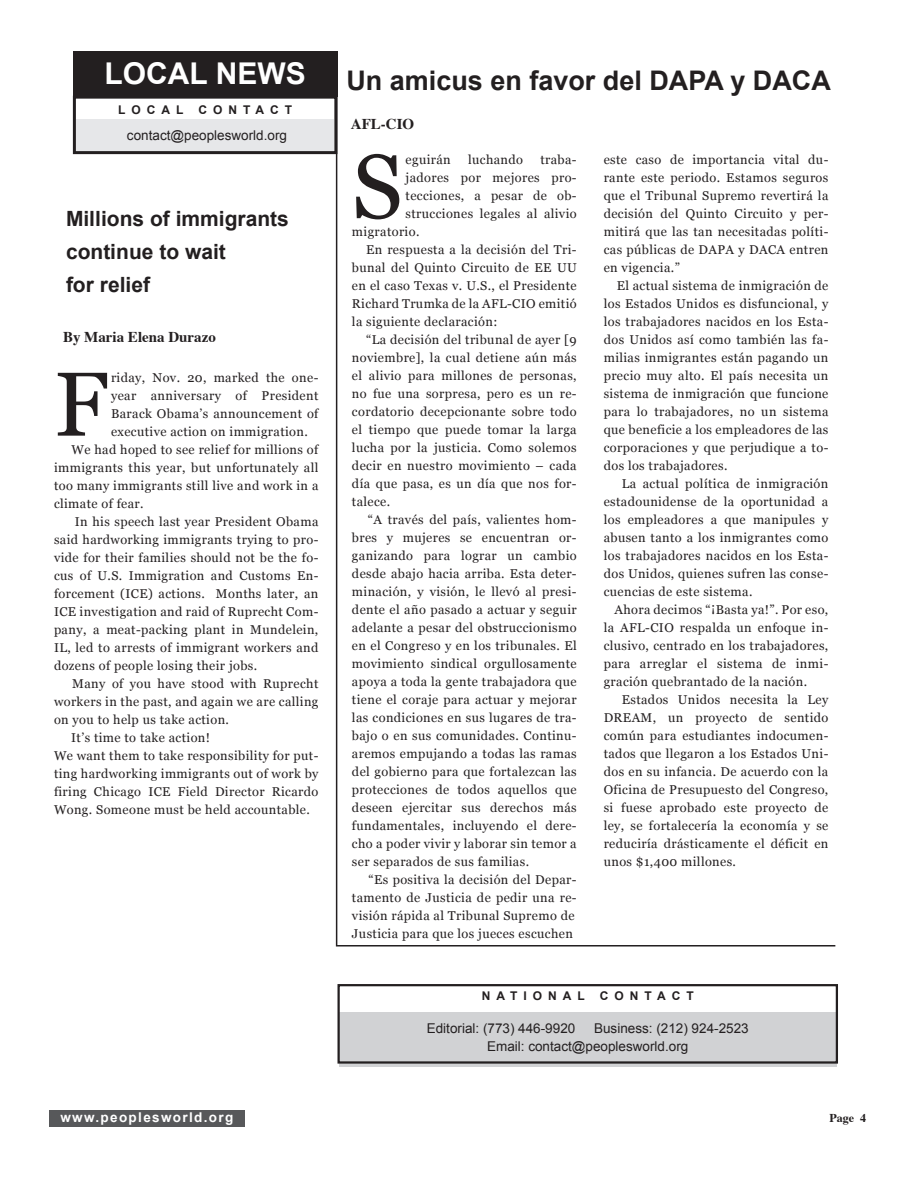
<style>
.page{position:relative;width:918px;height:1188px;background:#fff}
.page>*{position:absolute;margin:0;border:0;box-sizing:border-box;transform-origin:0 0}
.caps_paragraph{font:90.75px "Georgia";color:#231f20}
.t1{font:700 30px "Arial";color:#fff}
.title_arial-small{font:700 27px "Arial";color:#231f20}
.title_arial-small-2{font:700 21px/33px "Arial";color:#231f20}
.by_line{font:700 15px "Times";color:#231f20}
.t2{font:13.5px/18px "Arial";color:#231f20}
.t3{font:700 13.5px "Arial";letter-spacing:.1em;color:#fff}
.body-text{font:12.75px/18px "Georgia";letter-spacing:.03em;color:#231f20;text-align:justify}
.caps_paragraph-2{font:12.75px/18px "Georgia";letter-spacing:.03em;color:#231f20;text-align:justify}
.quote{font:700 12px "Arial";letter-spacing:.5em;color:#231f20}
.by_line-2{font:700 12px "Times";color:#231f20}
</style>
<div class="page">
<hr style="left:336px;top:81px;width:1px;height:864px;background:#231f20">
<hr style="left:336px;top:945px;width:499px;height:2px;background:#231f20">
<div style="left:73px;top:51px;width:264px;height:45px;background:#231f20"></div>
<div style="left:49px;top:1110px;width:196px;height:17px;background:#57585a"></div>
<div style="left:76px;top:119px;width:258px;height:34px;background:#e6e7e9"></div>
<div style="left:73px;top:96px;width:264px;height:58px;border:3px solid #231f20"></div>
<div style="left:339px;top:1012px;width:498px;height:54px;background:#d1d2d4"></div>
<div style="left:338px;top:984px;width:500px;height:80px;border:2px solid #231f20"></div>
<p class="t1" style="left:105px;top:53px;width:203px">LOCAL NEWS</p>
<p class="title_arial-small" style="left:346px;top:63px;width:486px">Un amicus en favor del DAPA y DACA</p>
<p class="quote" style="left:118px;top:102px;width:67px">LOCAL</p>
<p class="quote" style="left:198px;top:102px;width:95px">CONTACT</p>
<p class="t2" style="left:127px;top:126px;width:162px">contact@peoplesworld.org</p>
<p class="title_arial-small-2" style="left:66px;top:203px;width:224px">Millions of immigrants continue to wait</p>
<p class="title_arial-small-2" style="left:66px;top:269px;width:86px">for relief</p>
<p class="by_line" style="left:63px;top:322px;width:154px">By Maria Elena Durazo</p>
<p class="caps_paragraph" style="left:54px;top:349px;width:56px">F</p>
<p class="caps_paragraph-2" style="left:111px;top:369px;width:209px">riday, Nov. 20, marked the one&shy;year anniversary of President Barack Obama’s announcement of executive action on immigration.</p>
<p class="body-text" style="left:54px;top:441px;width:266px;text-indent:18px">We had hoped to see relief for millions of immigrants this year, but unfortunately all too many immigrants still live and work in a climate of fear.</p>
<p class="body-text" style="left:54px;top:513px;width:266px;text-indent:21px">In his speech last year President Obama said hardworking immigrants trying to pro&shy;vide for their families should not be the fo&shy;cus of U.S. Immigration and Customs En&shy;forcement (ICE) actions. Months later, an ICE investigation and raid of Ruprecht Com&shy;pany, a meat-packing plant in Mundelein, IL, led to arrests of immigrant workers and dozens of people losing their jobs.</p>
<p class="body-text" style="left:54px;top:675px;width:266px;text-indent:18px">Many of you have stood with Ruprecht workers in the past, and again we are calling on you to help us take action.</p>
<p class="body-text" style="left:71px;top:729px;width:140px">It’s time to take action!</p>
<p class="body-text" style="left:54px;top:747px;width:266px">We want them to take responsibility for put&shy;ting hardworking immigrants out of work by firing Chicago ICE Field Director Ricardo Wong. Someone must be held accountable.</p>
<p class="t3" style="left:60px;top:1109px;width:174px">www.peoplesworld.org</p>
<p class="by_line" style="left:351px;top:109px;width:65px">AFL-CIO</p>
<p class="caps_paragraph" style="left:352px;top:132px;width:52px">S</p>
<p class="caps_paragraph-2" style="left:406px;top:151px;width:47px">eguirán</p>
<p class="caps_paragraph-2" style="left:468px;top:151px;width:57px">luchando</p>
<p class="caps_paragraph-2" style="left:540px;top:151px;width:38px">traba-</p>
<p class="caps_paragraph-2" style="left:406px;top:169px;width:173px">jadores por mejores pro-</p>
<p class="caps_paragraph-2" style="left:406px;top:187px;width:173px">tecciones, a pesar de ob-</p>
<p class="caps_paragraph-2" style="left:406px;top:205px;width:173px">strucciones legales al alivio</p>
<p class="caps_paragraph-2" style="left:352px;top:223px;width:69px">migratorio.</p>
<p class="body-text" style="left:352px;top:241px;width:226px;text-indent:14px">En respuesta a la decisión del Tri&shy;bunal del Quinto Circuito de EE UU en el caso Texas v. U.S., el Presidente Richard Trumka de la AFL-CIO emitió la siguiente declaración:</p>
<p class="body-text" style="left:352px;top:331px;width:226px;text-indent:14px">“La decisión del tribunal de ayer [9 noviembre], la cual detiene aún más el alivio para millones de personas, no fue una sorpresa, pero es un re&shy;cordatorio decepcionante sobre todo el tiempo que puede tomar la larga lucha por la justicia. Como solemos decir en nuestro movimiento – cada día que pasa, es un día que nos for&shy;talece.</p>
<p class="body-text" style="left:352px;top:511px;width:226px;text-indent:16px">“A través del país, valientes hom&shy;bres y mujeres se encuentran or&shy;ganizando para lograr un cambio desde abajo hacia arriba. Esta deter&shy;minación, y visión, le llevó al presi&shy;dente el año pasado a actuar y seguir adelante a pesar del obstruccionismo en el Congreso y en los tribunales. El movimiento sindical orgullosamente apoya a toda la gente trabajadora que tiene el coraje para actuar y mejorar las condiciones en sus lugares de tra&shy;bajo o en sus comunidades. Continu&shy;aremos empujando a todas las ramas del gobierno para que fortalezcan las protecciones de todos aquellos que deseen ejercitar sus derechos más fundamentales, incluyendo el dere&shy;cho a poder vivir y laborar sin temor a ser separados de sus familias.</p>
<p class="body-text" style="left:352px;top:871px;width:226px;text-indent:16px">“Es positiva la decisión del Depar&shy;tamento de Justicia de pedir una re&shy;visión rápida al Tribunal Supremo de</p>
<p class="body-text" style="left:352px;top:925px;width:223px">Justicia para que los jueces escuchen</p>
<p class="body-text" style="left:604px;top:151px;width:226px">este caso de importancia vital du&shy;rante este periodo. Estamos seguros que el Tribunal Supremo revertirá la decisión del Quinto Circuito y per&shy;mitirá que las tan necesitadas políti&shy;cas públicas de DAPA y DACA entren en vigencia.”</p>
<p class="body-text" style="left:604px;top:277px;width:226px;text-indent:13px">El actual sistema de inmigración de los Estados Unidos es disfuncional, y los trabajadores nacidos en los Esta&shy;dos Unidos así como también las fa&shy;milias inmigrantes están pagando un precio muy alto. El país necesita un sistema de inmigración que funcione para lo trabajadores, no un sistema que beneficie a los empleadores de las corporaciones y que perjudique a to&shy;dos los trabajadores.</p>
<p class="body-text" style="left:604px;top:475px;width:226px;text-indent:18px">La actual política de inmigración estadounidense de la oportunidad a los empleadores a que manipules y abusen tanto a los inmigrantes como los trabajadores nacidos en los Esta&shy;dos Unidos, quienes sufren las conse&shy;cuencias de este sistema.</p>
<p class="body-text" style="left:604px;top:601px;width:226px;text-indent:11px">Ahora decimos “¡Basta ya!”. Por eso, la AFL-CIO respalda un enfoque in&shy;clusivo, centrado en los trabajadores, para arreglar el sistema de inmi&shy;gración quebrantado de la nación.</p>
<p class="body-text" style="left:604px;top:691px;width:226px;text-indent:18px">Estados Unidos necesita la Ley DREAM, un proyecto de sentido común para estudiantes indocumen&shy;tados que llegaron a los Estados Uni&shy;dos en su infancia. De acuerdo con la Oficina de Presupuesto del Congreso, si fuese aprobado este proyecto de ley, se fortalecería la economía y se reduciría drásticamente el déficit en unos $1,400 millones.</p>
<p class="quote" style="left:482px;top:988px;width:105px">NATIONAL</p>
<p class="quote" style="left:600px;top:988px;width:95px">CONTACT</p>
<p class="t2" style="left:427px;top:1019px;width:150px">Editorial: (773) 446-9920</p>
<p class="t2" style="left:487px;top:1019px;width:263px;text-indent:107px">Business: (212) 924-2523<br>Email: contact@peoplesworld.org</p>
<p class="by_line-2" style="left:829px;top:1106px;width:38px">Page 4</p>
</div>
